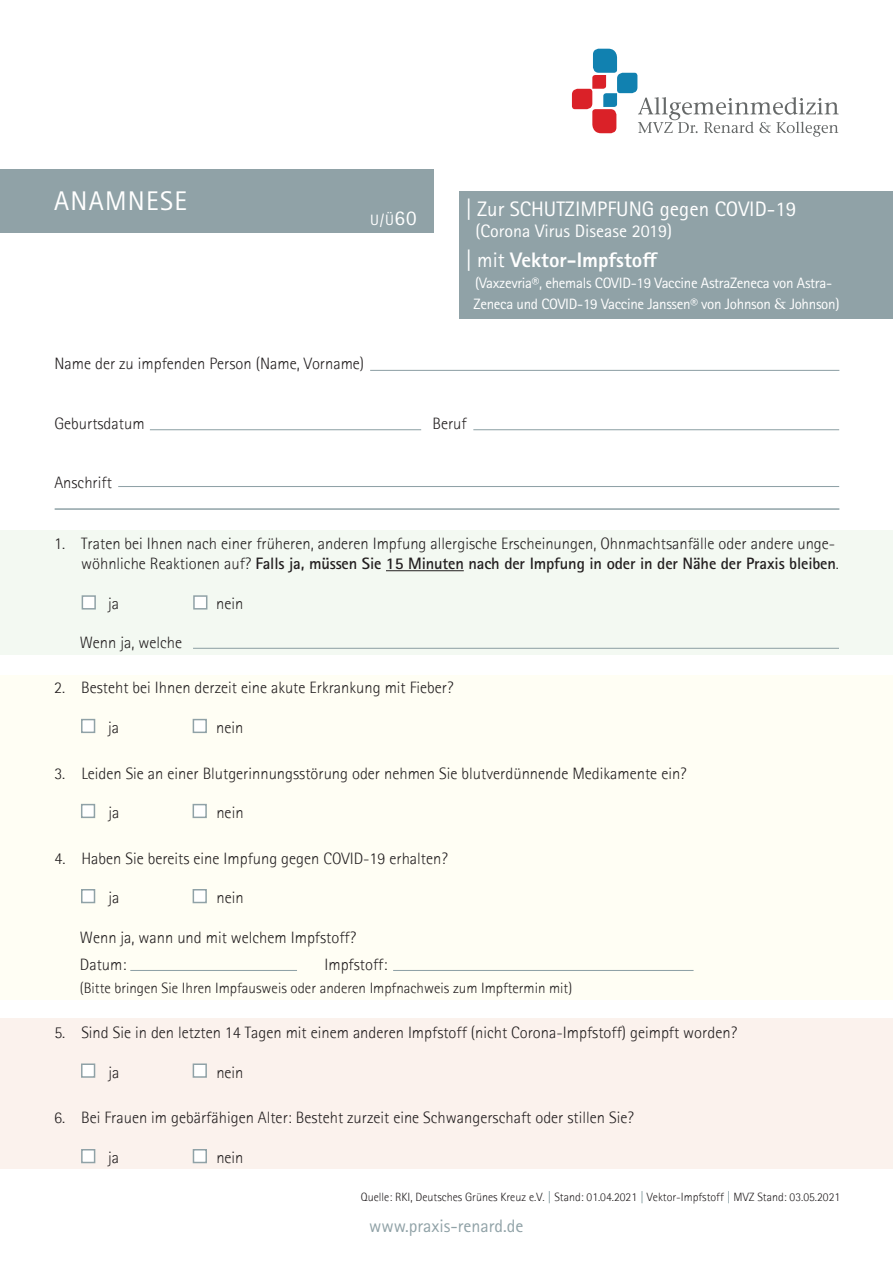
<style>
.page{position:relative;width:893px;height:1263px;background:#fff}
.page>*{position:absolute;margin:0;border:0;box-sizing:border-box;transform-origin:0 0}
.t1{font:27px "Rotis Sans Serif Std";letter-spacing:.05em;color:#fff}
.t2{font:21px "Rotis Sans Serif Pro";color:#fff}
.t3{font:800 21px "Rotis Sans Serif Pro";color:#fff}
.t4{font:18px "Rotis Sans Serif Pro";color:#fff}
.t5{font:18px "Rotis Sans Serif Pro";color:#90a2a7}
.t6{font:300 16.5px/19.8px "AT Rotis Sans Serif";color:#231f20;text-align:right}
.t7{font:15px "Rotis Sans Serif Pro";letter-spacing:-.02em;color:#fff}
.t8{font:300 15px "AT Rotis Sans Serif";color:#231f20}
.t9{font:15px "Rotis Sans Serif Std";color:#fff}
.t10{font:300 12px "AT Rotis Sans Serif";color:#231f20}
.s1{font-size:21px}
.s2{font-weight:400}
.s3{font-family:"Stone Serif Std";font-weight:500}
.s4{font-family:"Rotis Sans Serif Pro";font-weight:700}
.s5{color:#5a797f}
</style>
<div class="page">
<svg style="left:572px;top:49px;width:267px;height:88px"></svg>
<div style="left:0;top:1018px;width:893px;height:151px;background:#fbf2ed"></div>
<div style="left:0;top:674px;width:893px;height:325px;background:#fffef4"></div>
<div style="left:0;top:530px;width:893px;height:125px;background:#f3f9f2"></div>
<div style="left:0;top:169px;width:434px;height:64px;background:#90a2a7"></div>
<hr style="left:55px;top:508px;width:784px;height:2px;background:#90a2a7">
<hr style="left:370px;top:370px;width:469px;height:1px;background:#90a2a7">
<hr style="left:150px;top:429px;width:271px;height:1px;background:#90a2a7">
<hr style="left:118px;top:486px;width:721px;height:1px;background:#90a2a7">
<hr style="left:386px;top:570px;width:78px;height:1px;background:#231f20">
<div style="left:82px;top:595px;width:14px;height:14px;background:#fff;border:2px solid #90a2a7"></div>
<div style="left:193px;top:595px;width:14px;height:14px;background:#fff;border:2px solid #90a2a7"></div>
<div style="left:81px;top:719px;width:14px;height:14px;background:#fff;border:2px solid #90a2a7"></div>
<div style="left:193px;top:719px;width:14px;height:14px;background:#fff;border:2px solid #90a2a7"></div>
<div style="left:81px;top:804px;width:14px;height:14px;background:#fff;border:2px solid #90a2a7"></div>
<div style="left:193px;top:804px;width:14px;height:14px;background:#fff;border:2px solid #90a2a7"></div>
<div style="left:81px;top:1063px;width:14px;height:15px;background:#fff;border:2px solid #90a2a7"></div>
<div style="left:193px;top:1063px;width:14px;height:15px;background:#fff;border:2px solid #90a2a7"></div>
<div style="left:81px;top:1149px;width:14px;height:14px;background:#fff;border:2px solid #90a2a7"></div>
<div style="left:193px;top:1149px;width:14px;height:14px;background:#fff;border:2px solid #90a2a7"></div>
<div style="left:81px;top:889px;width:14px;height:14px;background:#fff;border:2px solid #90a2a7"></div>
<div style="left:193px;top:889px;width:14px;height:14px;background:#fff;border:2px solid #90a2a7"></div>
<hr style="left:393px;top:970px;width:301px;height:1px;background:#90a2a7">
<hr style="left:130px;top:970px;width:167px;height:1px;background:#90a2a7">
<hr style="left:473px;top:429px;width:366px;height:1px;background:#90a2a7">
<hr style="left:193px;top:648px;width:646px;height:1px;background:#90a2a7">
<div style="left:459px;top:191px;width:434px;height:128px;background:#90a2a7"></div>
<p class="t1" style="left:54px;top:185px;width:134px">ANAMNESE</p>
<p class="t9" style="left:370px;top:211px;width:48px">U/Ü<span class="s1">60</span></p>
<p class="t6" style="left:54px;top:354px;width:311px">Name der zu impfenden Person (Name, Vorname)</p>
<p class="t2" style="left:466px;top:196px;width:332px">| Zur SCHUTZIMPFUNG gegen COVID-19</p>
<p class="t4" style="left:476px;top:220px;width:198px">(Corona Virus Disease 2019)</p>
<p class="t3" style="left:466px;top:247px;width:193px"><span class="s2">| mit</span> Vektor-Impfstoff</p>
<p class="t7" style="left:475px;top:274px;width:358px">(Vaxzevria®, ehemals COVID-19 Vaccine AstraZeneca von Astra-</p>
<p class="t7" style="left:473px;top:295px;width:368px">Zeneca und COVID-19 Vaccine Janssen® von Johnson <span class="s3">&amp;</span> Johnson)</p>
<p class="t6" style="left:54px;top:413px;width:92px">Geburtsdatum</p>
<p class="t6" style="left:432px;top:413px;width:36px">Beruf</p>
<p class="t6" style="left:54px;top:473px;width:59px">Anschrift</p>
<p class="t6" style="left:54px;top:534px;width:786px">1. Traten bei Ihnen nach einer früheren, anderen Impfung allergische Erscheinungen, Ohnmachtsanfälle oder andere unge&shy;wöhnliche Reaktionen auf? <span class="s4">Falls ja, müssen Sie 15 Minuten nach der Impfung in oder in der Nähe der Praxis bleiben</span>.</p>
<p class="t6" style="left:108px;top:593px;width:12px">ja</p>
<p class="t6" style="left:216px;top:593px;width:29px">nein</p>
<p class="t6" style="left:80px;top:633px;width:104px">Wenn ja, welche</p>
<p class="t6" style="left:54px;top:678px;width:401px">2. Besteht bei Ihnen derzeit eine akute Erkrankung mit Fieber?</p>
<p class="t6" style="left:108px;top:718px;width:12px">ja</p>
<p class="t6" style="left:216px;top:718px;width:29px">nein</p>
<p class="t6" style="left:54px;top:763px;width:634px">3. Leiden Sie an einer Blutgerinnungsstörung oder nehmen Sie blutverdünnende Medikamente ein?</p>
<p class="t6" style="left:108px;top:803px;width:12px">ja</p>
<p class="t6" style="left:216px;top:803px;width:29px">nein</p>
<p class="t6" style="left:54px;top:848px;width:395px">4. Haben Sie bereits eine Impfung gegen COVID-19 erhalten?</p>
<p class="t6" style="left:108px;top:888px;width:12px">ja</p>
<p class="t6" style="left:216px;top:888px;width:29px">nein</p>
<p class="t6" style="left:80px;top:927px;width:278px">Wenn ja, wann und mit welchem Impfstoff?</p>
<p class="t6" style="left:80px;top:954px;width:48px">Datum:</p>
<p class="t6" style="left:324px;top:954px;width:64px">Impfstoff:</p>
<p class="t8" style="left:80px;top:979px;width:494px">(Bitte bringen Sie Ihren Impfausweis oder anderen Impfnachweis zum Impftermin mit)</p>
<p class="t6" style="left:54px;top:1023px;width:684px">5. Sind Sie in den letzten 14 Tagen mit einem anderen Impfstoff (nicht Corona-Impfstoff) geimpft worden?</p>
<p class="t6" style="left:108px;top:1062px;width:12px">ja</p>
<p class="t6" style="left:216px;top:1062px;width:29px">nein</p>
<p class="t6" style="left:54px;top:1108px;width:581px">6. Bei Frauen im gebärfähigen Alter: Besteht zurzeit eine Schwangerschaft oder stillen Sie?</p>
<p class="t6" style="left:108px;top:1147px;width:12px">ja</p>
<p class="t6" style="left:216px;top:1147px;width:29px">nein</p>
<p class="t10" style="left:361px;top:1190px;width:481px">Quelle: RKI, Deutsches Grünes Kreuz e.V. <span class="s5">|</span> Stand: 01.04.2021 <span class="s5">|</span> Vektor-Impfstoff <span class="s5">|</span> MVZ Stand: 03.05.2021</p>
<p class="t5" style="left:369px;top:1215px;width:156px">www.praxis-renard.de</p>
</div>
